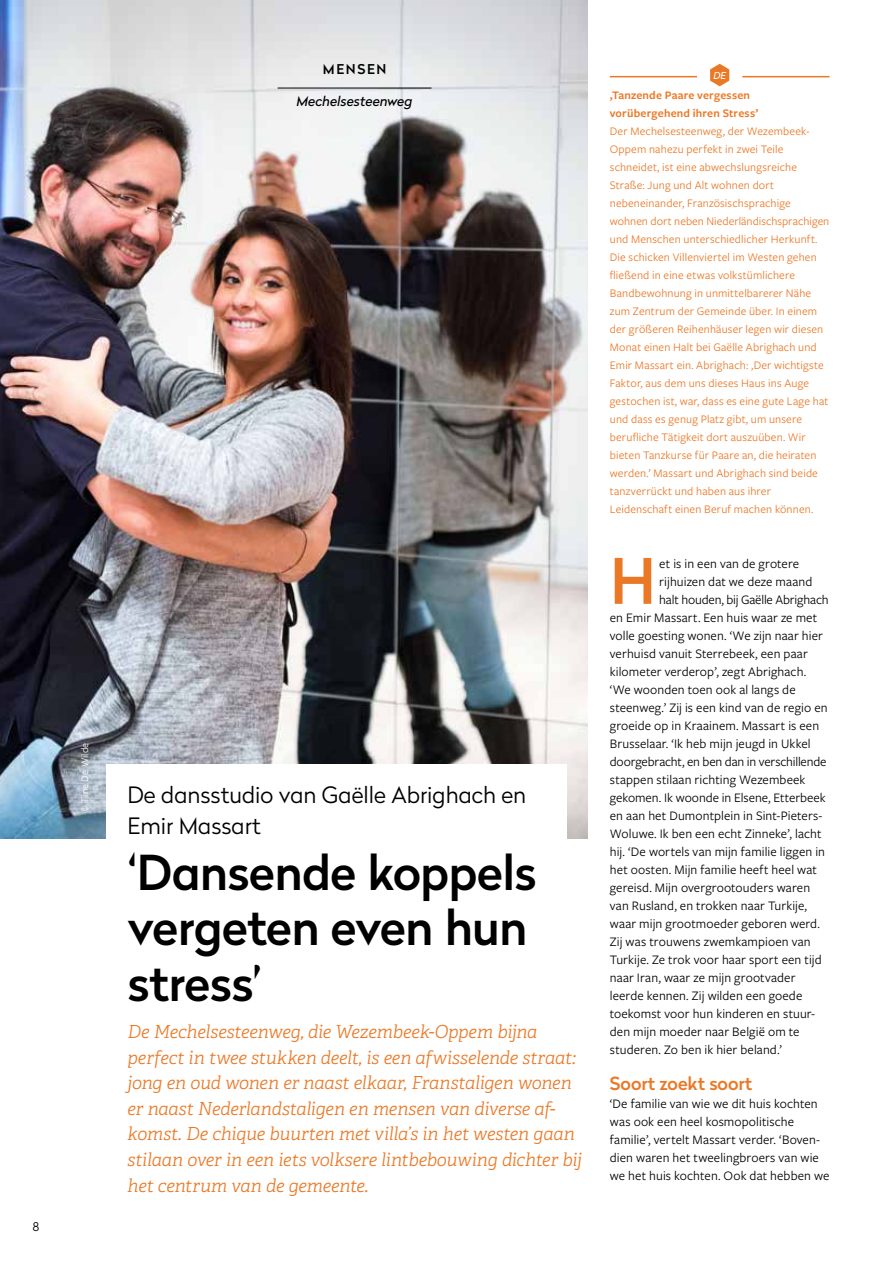
<style>
.page{position:relative;width:893px;height:1263px;background:#fff}
.page>*{position:absolute;margin:0;border:0;box-sizing:border-box;transform-origin:0 0}
.t1{font:500 62.55px "Radikal";color:#eb7825}
.t2{font:500 48px/55.5px "Radikal";letter-spacing:-.015em;color:#000}
.t3{font:300 22.5px/31.5px "Radikal";color:#000}
.t4{font:italic 300 18px/25.5px "Adelle";letter-spacing:-.01em;color:#eb7825}
.t5{font:500 18px "Radikal";color:#eb7825}
.t6{font:13.5px/18px "Freight Sans Pro";letter-spacing:.005em;color:#000}
.t7{font:italic 13.5px "Radikal";color:#000}
.t8{font:500 13.5px "Radikal";letter-spacing:.12em;color:#000}
.t9{font:12px/18px "Freight Sans Pro";letter-spacing:.01em;color:#eb7825}
.t10{font:600 12px/18px "Freight Sans Pro";letter-spacing:.015em;color:#eb7825}
.t11{font:300 12px "Radikal";color:#000}
.t12{font:10.5px "Freight Sans Pro";letter-spacing:.015em;color:#fff}
.t13{font:italic 9.6px "Radikal";color:#fff}
</style>
<div class="page">
<img style="left:0;top:0;width:588px;height:838px">
<div style="left:106px;top:765px;width:461px;height:272px;background:#fff"></div>
<hr style="left:278px;top:88px;width:153px;height:1px;background:#000">
<hr style="left:610px;top:76px;width:87px;height:1px;background:#eb7825">
<hr style="left:742px;top:76px;width:87px;height:1px;background:#eb7825">
<svg style="left:710px;top:64px;width:19px;height:22px"></svg>
<p class="t11" style="left:33px;top:1218px;width:8px">8</p>
<p class="t12" style="left:78px;top:813px;width:72px;rotate:-90deg">© Tine De Wilde</p>
<p class="t8" style="left:323px;top:59px;width:65px">MENSEN</p>
<p class="t7" style="left:296px;top:92px;width:118px">Mechelsesteenweg</p>
<h3 class="t3" style="left:128px;top:778px;width:400px">De dansstudio van Gaëlle Abrighach en<br>Emir Massart</h3>
<h2 class="t2" style="left:128px;top:843px;width:411px">‘Dansende koppels vergeten even hun stress’</h2>
<p class="t4" style="left:128px;top:1019px;width:456px">De Mechelsesteenweg, die Wezembeek-Oppem bijna perfect in twee stukken deelt, is een afwisselende straat: jong en oud wonen er naast elkaar, Franstaligen wonen er naast Nederlandstaligen en mensen van diverse af&shy;komst. De chique buurten met villa’s in het westen gaan stilaan over in een iets volksere lintbebouwing dichter bij het centrum van de gemeente.</p>
<p class="t13" style="left:713px;top:68px;width:14px">DE</p>
<p class="t10" style="left:610px;top:86px;width:150px">‚Tanzende Paare vergessen vorübergehend ihren Stress’</p>
<p class="t9" style="left:610px;top:122px;width:221px">Der Mechelsesteenweg, der Wezembeek-Oppem nahezu perfekt in zwei Teile schneidet, ist eine abwechslungsreiche Straße: Jung und Alt wohnen dort nebeneinander, Französischsprachige wohnen dort neben Niederländischsprachigen und Menschen unterschiedlicher Herkunft.<br>Die schicken Villenviertel im Westen gehen fließend in eine etwas volkstümlichere Bandbewohnung in unmittelbarerer Nähe zum Zentrum der Gemeinde über. In einem der größeren Reihenhäuser legen wir diesen Monat einen Halt bei Gaëlle Abrighach und Emir Massart ein. Abrighach: ‚Der wichtigste Faktor, aus dem uns dieses Haus ins Auge gestochen ist, war, dass es eine gute Lage hat und dass es genug Platz gibt, um unsere berufliche Tätigkeit dort auszuüben. Wir bieten Tanzkurse für Paare an, die heiraten werden.’ Massart und Abrighach sind beide tanzverrückt und haben aus ihrer Leidenschaft einen Beruf machen können.</p>
<h1 class="t1" style="left:610px;top:536px;width:48px">H</h1>
<p class="t6" style="left:659px;top:554px;width:141px">et is in een van de grotere</p>
<p class="t6" style="left:659px;top:572px;width:155px">rijhuizen dat we deze maand</p>
<p class="t6" style="left:659px;top:590px;width:171px">halt houden, bij Gaëlle Abrighach</p>
<p class="t6" style="left:610px;top:608px;width:209px">en Emir Massart. Een huis waar ze met</p>
<p class="t6" style="left:610px;top:626px;width:215px">volle goesting wonen. ‘We zijn naar hier</p>
<p class="t6" style="left:610px;top:644px;width:199px">verhuisd vanuit Sterrebeek, een paar</p>
<p class="t6" style="left:610px;top:662px;width:198px">kilometer verderop’, zegt Abrighach.</p>
<p class="t6" style="left:610px;top:680px;width:187px">‘We woonden toen ook al langs de</p>
<p class="t6" style="left:610px;top:698px;width:219px">steenweg.’ Zij is een kind van de regio en</p>
<p class="t6" style="left:610px;top:716px;width:211px">groeide op in Kraainem. Massart is een</p>
<p class="t6" style="left:610px;top:734px;width:202px">Brusselaar. ‘Ik heb mijn jeugd in Ukkel</p>
<p class="t6" style="left:610px;top:752px;width:218px">doorgebracht, en ben dan in verschillende</p>
<p class="t6" style="left:610px;top:770px;width:197px">stappen stilaan richting Wezembeek</p>
<p class="t6" style="left:610px;top:788px;width:217px">gekomen. Ik woonde in Elsene, Etterbeek</p>
<p class="t6" style="left:610px;top:806px;width:214px">en aan het Dumontplein in Sint-Pieters-</p>
<p class="t6" style="left:610px;top:824px;width:213px">Woluwe. Ik ben een echt Zinneke’, lacht</p>
<p class="t6" style="left:610px;top:842px;width:217px">hij. ‘De wortels van mijn familie liggen in</p>
<p class="t6" style="left:610px;top:860px;width:209px">het oosten. Mijn familie heeft heel wat</p>
<p class="t6" style="left:610px;top:878px;width:202px">gereisd. Mijn overgrootouders waren</p>
<p class="t6" style="left:610px;top:896px;width:199px">van Rusland, en trokken naar Turkije,</p>
<p class="t6" style="left:610px;top:914px;width:212px">waar mijn grootmoeder geboren werd.</p>
<p class="t6" style="left:610px;top:932px;width:202px">Zij was trouwens zwemkampioen van</p>
<p class="t6" style="left:610px;top:950px;width:213px">Turkije. Ze trok voor haar sport een tijd</p>
<p class="t6" style="left:610px;top:968px;width:187px">naar Iran, waar ze mijn grootvader</p>
<p class="t6" style="left:610px;top:986px;width:194px">leerde kennen. Zij wilden een goede</p>
<p class="t6" style="left:610px;top:1004px;width:207px">toekomst voor hun kinderen en stuur-</p>
<p class="t6" style="left:610px;top:1022px;width:191px">den mijn moeder naar België om te</p>
<p class="t6" style="left:610px;top:1040px;width:174px">studeren. Zo ben ik hier beland.’</p>
<h3 class="t5" style="left:610px;top:1070px;width:144px">Soort zoekt soort</h3>
<p class="t6" style="left:610px;top:1094px;width:221px">‘De familie van wie we dit huis kochten was ook een heel kosmopolitische familie’, vertelt Massart verder. ‘Boven&shy;dien waren het tweelingbroers van wie we het huis kochten. Ook dat hebben we</p>
</div>
